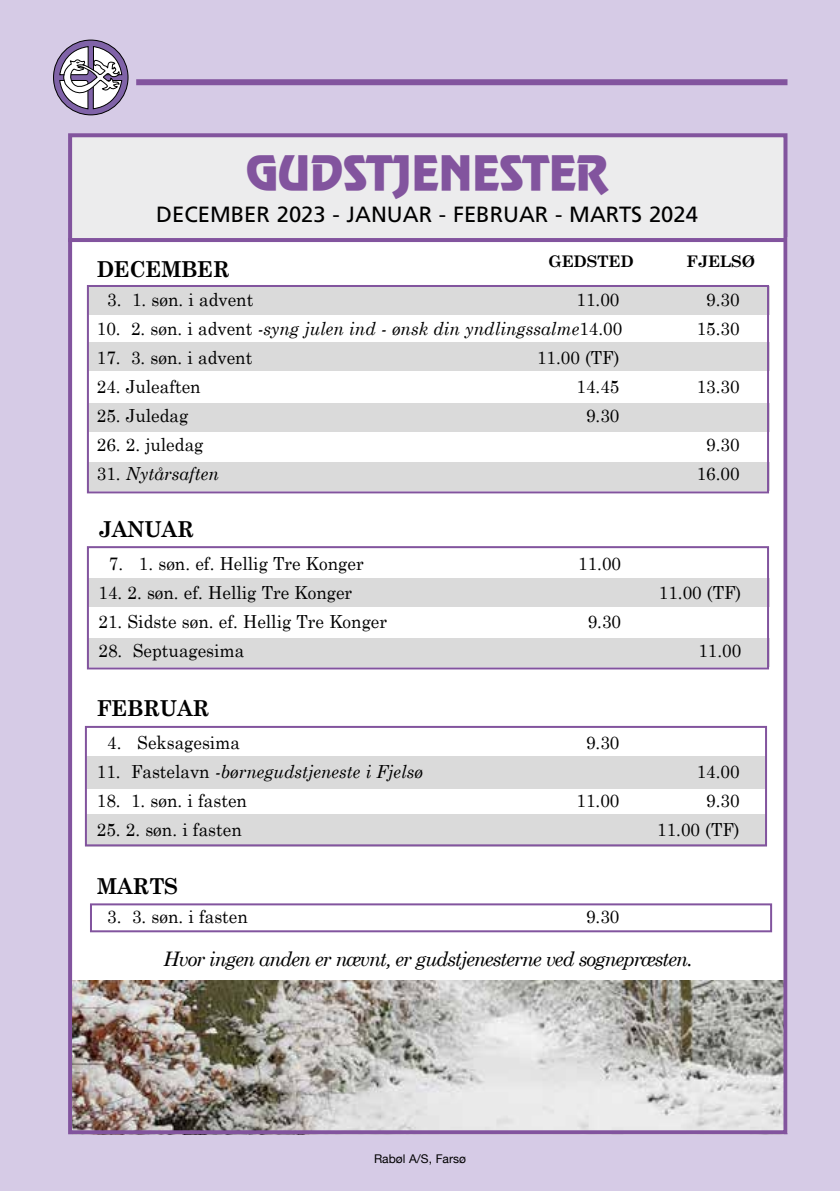
<style>
.page{position:relative;width:840px;height:1191px;background:#fff}
.page>*{position:absolute;margin:0;border:0;box-sizing:border-box;transform-origin:0 0}
.t1{font:42px "Revue Plain 001000";color:#82549e}
.t2{font:22px "Frutiger LT Std";color:#000}
.t3{font:700 22px "Century Schoolbook";letter-spacing:-.015em;color:#000;scale:.95 1}
.t4{font:italic 20px "Century Schoolbook";letter-spacing:-.05em;color:#000}
.t5{font:18px "Century Schoolbook";color:#000;scale:.95 1}
.t6{font:italic 18px "Century Schoolbook";color:#000;scale:.95 1}
.t7{font:700 16px "Century Schoolbook";letter-spacing:-.015em;color:#000}
.t8{font:12px "Helvetica Neue";color:#000}
.s1{font-style:normal}
</style>
<div class="page">
<div style="left:0;top:0;width:839px;height:1191px;background:#d6cbe6"></div>
<div style="left:72px;top:237px;width:715px;height:895px;background:#fff"></div>
<svg style="left:53px;top:40px;width:75px;height:75px"></svg>
<div style="left:53px;top:40px;width:75px;height:75px;border:1px solid #000;border-radius:50%"></div>
<svg style="left:59px;top:46px;width:63px;height:63px;background:#aca4b7"></svg>
<div style="left:136px;top:79px;width:651px;height:6px;background:#82549e"></div>
<div style="left:72px;top:137px;width:711px;height:105px;background:#ececed"></div>
<hr style="left:68px;top:238px;width:717px;height:4px;background:#82549e">
<div style="left:88px;top:286px;width:680px;height:29px;background:#dadada"></div>
<div style="left:88px;top:342px;width:680px;height:29px;background:#dadada"></div>
<div style="left:88px;top:462px;width:680px;height:29px;background:#dadada"></div>
<div style="left:88px;top:578px;width:680px;height:29px;background:#dadada"></div>
<div style="left:88px;top:403px;width:680px;height:29px;background:#dadada"></div>
<div style="left:88px;top:637px;width:680px;height:29px;background:#dadada"></div>
<div style="left:85px;top:814px;width:680px;height:32px;background:#dadada"></div>
<div style="left:87px;top:546px;width:681px;height:123px;border:2px solid #82549e"></div>
<div style="left:90px;top:903px;width:681px;height:29px;border:2px solid #82549e"></div>
<div style="left:87px;top:756px;width:679px;height:32px;background:#dadada"></div>
<div style="left:87px;top:285px;width:681px;height:208px;border:2px solid #82549e"></div>
<img style="left:73px;top:980px;width:709px;height:149px">
<div style="left:68px;top:133px;width:719px;height:1001px;border:4px solid #82549e"></div>
<div style="left:85px;top:726px;width:681px;height:120px;border:2px solid #82549e"></div>
<h1 class="t1" style="left:246px;top:145px;width:363px">GUDSTJENESTER</h1>
<p class="t2" style="left:156px;top:201px;width:543px">DECEMBER 2023 - JANUAR - FEBRUAR - MARTS 2024</p>
<p class="t7" style="left:548px;top:252px;width:87px">GEDSTED</p>
<p class="t7" style="left:686px;top:252px;width:70px">FJELSØ</p>
<p class="t3" style="left:97px;top:256px;width:141px">DECEMBER</p>
<p class="t5" style="left:107px;top:288px;width:155px">3. 1. søn. i advent</p>
<p class="t5" style="left:576px;top:288px;width:47px">11.00</p>
<p class="t5" style="left:705px;top:288px;width:37px">9.30</p>
<p class="t6" style="left:97px;top:317px;width:554px"><span class="s1">10. 2. søn. i advent</span> -syng julen ind - ønsk din yndlingssalme<span class="s1">14.00</span></p>
<p class="t5" style="left:696px;top:317px;width:47px">15.30</p>
<p class="t5" style="left:97px;top:346px;width:165px">17. 3. søn. i advent</p>
<p class="t5" style="left:537px;top:346px;width:88px">11.00 (TF)</p>
<p class="t5" style="left:97px;top:375px;width:111px">24. Juleaften</p>
<p class="t5" style="left:576px;top:375px;width:47px">14.45</p>
<p class="t5" style="left:696px;top:375px;width:47px">13.30</p>
<p class="t5" style="left:97px;top:404px;width:98px">25. Juledag</p>
<p class="t5" style="left:585px;top:404px;width:37px">9.30</p>
<p class="t5" style="left:97px;top:433px;width:114px">26. 2. juledag</p>
<p class="t5" style="left:705px;top:433px;width:37px">9.30</p>
<p class="t6" style="left:97px;top:462px;width:130px"><span class="s1">31.</span> Nytårsaften</p>
<p class="t5" style="left:696px;top:462px;width:47px">16.00</p>
<p class="t3" style="left:98px;top:516px;width:102px">JANUAR</p>
<p class="t5" style="left:109px;top:552px;width:269px">7. 1. søn. ef. Hellig Tre Konger</p>
<p class="t5" style="left:578px;top:552px;width:47px">11.00</p>
<p class="t5" style="left:98px;top:581px;width:268px">14. 2. søn. ef. Hellig Tre Konger</p>
<p class="t5" style="left:658px;top:581px;width:88px">11.00 (TF)</p>
<p class="t5" style="left:98px;top:610px;width:305px">21. Sidste søn. ef. Hellig Tre Konger</p>
<p class="t5" style="left:587px;top:610px;width:37px">9.30</p>
<p class="t5" style="left:98px;top:639px;width:155px">28. Septuagesima</p>
<p class="t5" style="left:698px;top:639px;width:47px">11.00</p>
<p class="t3" style="left:97px;top:694px;width:120px">FEBRUAR</p>
<p class="t5" style="left:107px;top:731px;width:141px">4. Seksagesima</p>
<p class="t5" style="left:585px;top:731px;width:37px">9.30</p>
<p class="t6" style="left:97px;top:760px;width:344px"><span class="s1">11. Fastelavn</span> -børnegudstjeneste i Fjelsø</p>
<p class="t5" style="left:696px;top:760px;width:47px">14.00</p>
<p class="t5" style="left:97px;top:789px;width:159px">18. 1. søn. i fasten</p>
<p class="t5" style="left:576px;top:789px;width:47px">11.00</p>
<p class="t5" style="left:705px;top:789px;width:37px">9.30</p>
<p class="t5" style="left:97px;top:818px;width:154px">25. 2. søn. i fasten</p>
<p class="t5" style="left:657px;top:818px;width:88px">11.00 (TF)</p>
<p class="t3" style="left:97px;top:872px;width:87px">MARTS</p>
<p class="t5" style="left:107px;top:905px;width:149px">3. 3. søn. i fasten</p>
<p class="t5" style="left:585px;top:905px;width:37px">9.30</p>
<p class="t4" style="left:163px;top:946px;width:530px">Hvor ingen anden er nævnt, er gudstjenesterne ved sognepræsten.</p>
<p class="t8" style="left:374px;top:1150px;width:93px">Rabøl A/S, Farsø</p>
</div>
